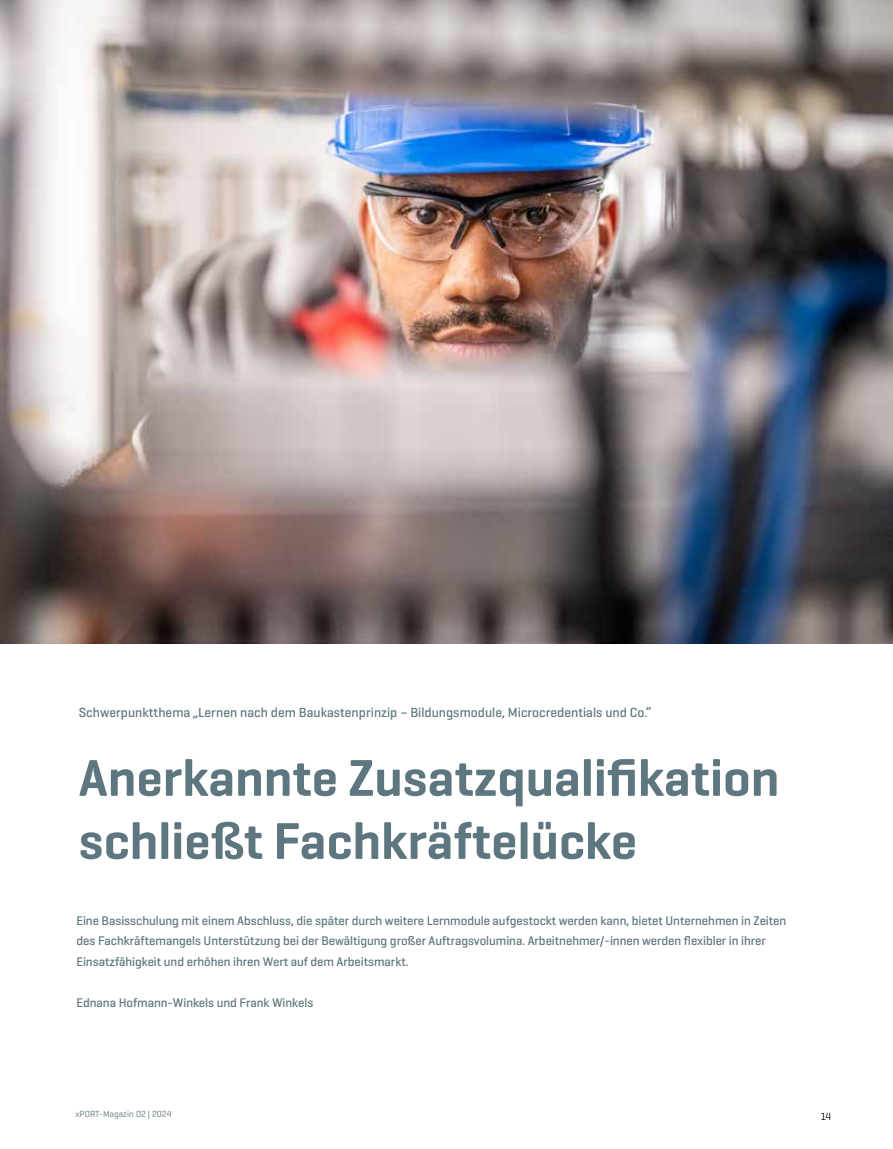
<style>
.page{position:relative;width:893px;height:1149px;background:#fff}
.page>*{position:absolute;margin:0;border:0;box-sizing:border-box;transform-origin:0 0}
.t1{font:600 52.5px/63px "Geogrotesque";color:#5e767f}
.t2{font:500 13.5px "Geogrotesque";color:#5e767f}
.t3{font:500 12.75px/20.5px "Geogrotesque";letter-spacing:-.005em;color:#5e767f}
.t4{font:10.5px "Geogrotesque";color:#000}
.t5{font:9px "Geogrotesque";color:#5e767f}
</style>
<div class="page">
<img style="left:0;top:0;width:893px;height:643px">
<p class="t2" style="left:79px;top:703px;width:574px">Schwerpunktthema „Lernen nach dem Baukastenprinzip – Bildungsmodule, Microcredentials und Co.“</p>
<h1 class="t1" style="left:79px;top:745px;width:702px">Anerkannte Zusatzqualifikation schließt Fachkräftelücke</h1>
<p class="t3" style="left:77px;top:909px;width:711px">Eine Basisschulung mit einem Abschluss, die später durch weitere Lernmodule aufgestockt werden kann, bietet Unternehmen in Zeiten des Fachkräftemangels Unterstützung bei der Bewältigung großer Auftragsvolumina. Arbeitnehmer/-innen werden flexibler in ihrer<br>Einsatzfähigkeit und erhöhen ihren Wert auf dem Arbeitsmarkt.</p>
<p class="t3" style="left:77px;top:991px;width:238px">Ednana Hofmann-Winkels und Frank Winkels</p>
<p class="t5" style="left:75px;top:1108px;width:98px">xPORT-Magazin 02 | 2024</p>
<p class="t4" style="left:821px;top:1109px;width:12px">14</p>
</div>
